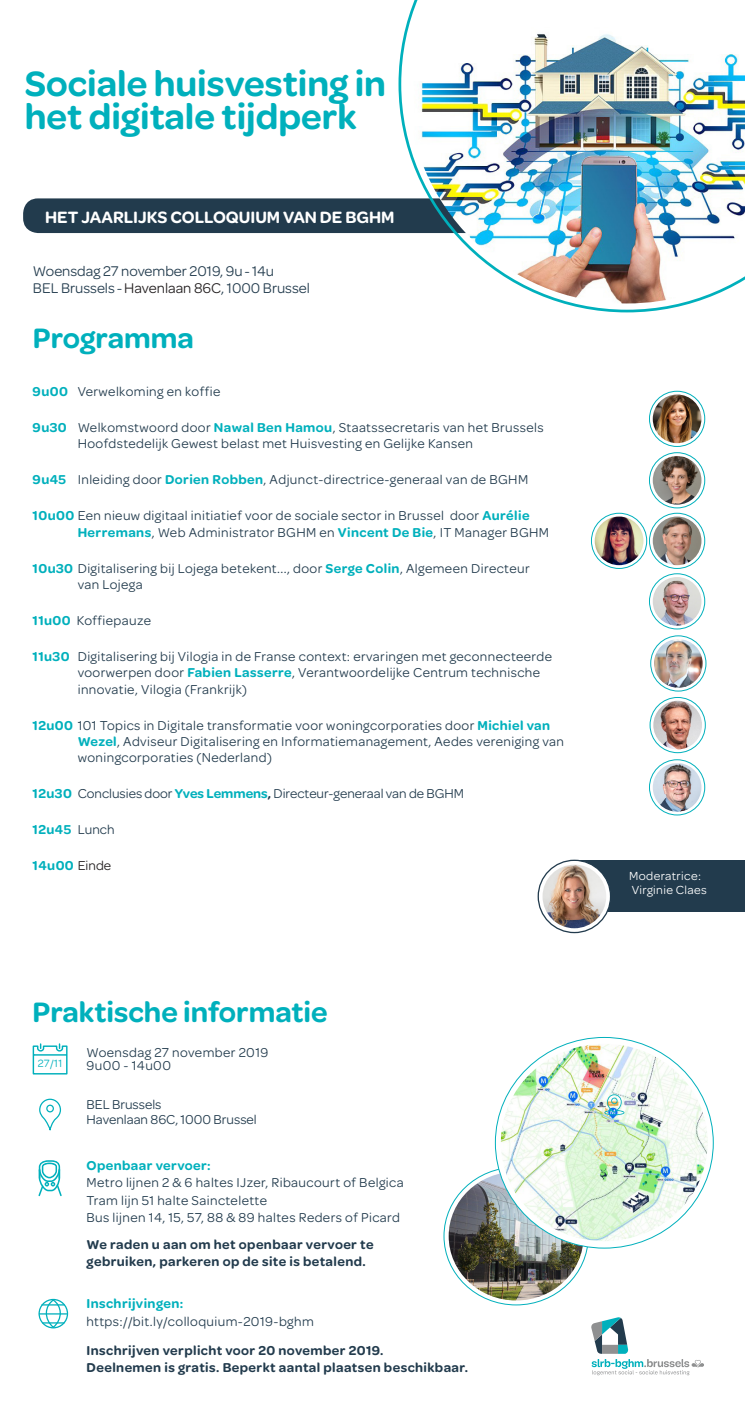
<style>
.page{position:relative;width:745px;height:1418px;background:#fff}
.page>*{position:absolute;margin:0;border:0;box-sizing:border-box;transform-origin:0 0}
.t1{font:600 37.5px/33.8px "Omnes";color:#00b0bc}
.t2{font:600 30px "Omnes";color:#00b0bc}
.t3{font:600 17.5px "Omnes";color:#fff}
.t4{font:15px "Omnes";color:#223b4d}
.t5{font:13.75px/16.2px "Omnes";letter-spacing:.03em;color:#223b4d}
.t6{font:600 13.75px/17.5px "Omnes";letter-spacing:.03em;color:#223b4d}
.t7{font:13.75px/15px "Omnes";color:#223b4d}
.t8{font:600 13.75px "Omnes";letter-spacing:.03em;color:#00b0bc}
.t9{font:12.5px/13.8px "Omnes";letter-spacing:.03em;color:#fff}
.t10{font:11.25px "Omnes";color:#00b0bc}
.s1{color:#231f20}
.s2{font-weight:600;color:#00b0bc}
.s3{font-weight:600}
.s4{font-weight:400;color:#223b4d}
.s5{font-weight:400;color:#231f20}
</style>
<div class="page">
<img style="left:448px;top:1171px;width:135px;height:129px">
<div style="left:23px;top:198px;width:577px;height:35px;background:#223b4d;border-radius:15px"></div>
<div style="left:574px;top:859px;width:170px;height:52px;background:#223b4d"></div>
<svg style="left:538px;top:860px;width:72px;height:72px"></svg>
<div style="left:537px;top:859px;width:73px;height:74px;border:1px solid #223b4d;border-radius:50%"></div>
<img style="left:542px;top:864px;width:64px;height:64px;border-radius:32px">
<svg style="left:39px;top:1098px;width:22px;height:33px"></svg>
<svg style="left:32px;top:1043px;width:36px;height:32px"></svg>
<div style="left:36px;top:1058px;width:28px;height:13px;background:#fff"></div>
<svg style="left:38px;top:1160px;width:24px;height:36px"></svg>
<svg style="left:591px;top:1317px;width:112px;height:58px"></svg>
<svg style="left:398px;top:22px;width:294px;height:290px"></svg>
<img style="left:407px;top:0;width:337px;height:303px">
<svg style="left:38px;top:1298px;width:30px;height:30px"></svg>
<img style="left:500px;top:1043px;width:207px;height:198px">
<svg style="left:604px;top:1094px;width:20px;height:21px"></svg>
<svg style="left:649px;top:391px;width:55px;height:55px"></svg>
<div style="left:648px;top:391px;width:56px;height:56px;border:1px solid #00b0bc;border-radius:50%"></div>
<img style="left:652px;top:394px;width:49px;height:49px;border-radius:24px">
<div style="left:648px;top:513px;width:56px;height:56px;border:1px solid #00b0bc;border-radius:50%"></div>
<div style="left:648px;top:452px;width:56px;height:56px;border:1px solid #00b0bc;border-radius:50%"></div>
<img style="left:652px;top:456px;width:49px;height:48px;border-radius:24px">
<div style="left:649px;top:635px;width:57px;height:56px;border:1px solid #00b0bc;border-radius:50%"></div>
<img style="left:653px;top:639px;width:49px;height:48px;border-radius:24px">
<div style="left:649px;top:697px;width:56px;height:56px;border:1px solid #00b0bc;border-radius:50%"></div>
<img style="left:653px;top:700px;width:48px;height:49px;border-radius:24px">
<div style="left:590px;top:513px;width:56px;height:56px;border:1px solid #00b0bc;border-radius:50%"></div>
<img style="left:652px;top:516px;width:49px;height:49px;border-radius:24px">
<div style="left:648px;top:573px;width:56px;height:56px;border:1px solid #00b0bc;border-radius:50%"></div>
<img style="left:652px;top:577px;width:49px;height:48px;border-radius:24px">
<img style="left:594px;top:516px;width:49px;height:49px;border-radius:24px">
<div style="left:648px;top:759px;width:56px;height:56px;border:1px solid #00b0bc;border-radius:50%"></div>
<img style="left:652px;top:763px;width:49px;height:48px">
<p class="t1" style="left:25px;top:64px;width:362px">Sociale huisvesting in het digitale tijdperk</p>
<p class="t3" style="left:45px;top:204px;width:351px">HET JAARLIJKS COLLOQUIUM VAN DE BGHM</p>
<p class="t4" style="left:33px;top:261px;width:242px">Woensdag 27 november 2019, 9u-14u</p>
<p class="t4" style="left:33px;top:277px;width:278px">BEL Brussels -<span class="s1">Havenlaan 86C</span>, 1000 Brussel</p>
<p class="t2" style="left:33px;top:316px;width:162px">Programma</p>
<p class="t5" style="left:33px;top:382px;width:189px"><span class="s2">9u00</span> Verwelkoming en koffie</p>
<p class="t5" style="left:78px;top:418px;width:467px;text-indent:-45px"><span class="s2">9u30</span> Welkomstwoord door <span class="s2">Nawal Ben Hamou</span>, Staatssecretaris van het Brussels<br>Hoofdstedelijk Gewest belast met Huisvesting en Gelijke Kansen</p>
<p class="t5" style="left:33px;top:471px;width:497px"><span class="s2">9u45</span> Inleiding door <span class="s2">Dorien Robben</span>, Adjunct-directrice-generaal van de BGHM</p>
<p class="t5" style="left:78px;top:507px;width:472px;text-indent:-45px"><span class="s2">10u00</span> Een nieuw digitaal initiatief voor de sociale sector in Brussel door <span class="s2">Aurélie<br>Herremans</span>, Web Administrator BGHM en <span class="s2">Vincent De Bie</span>, IT Manager BGHM</p>
<p class="t5" style="left:78px;top:559px;width:453px;text-indent:-45px"><span class="s2">10u30</span> Digitalisering bij Lojega betekent..., door <span class="s2">Serge Colin</span>, Algemeen Directeur van Lojega</p>
<p class="t5" style="left:33px;top:611px;width:120px"><span class="s2">11u00</span> Koffiepauze</p>
<p class="t5" style="left:78px;top:647px;width:475px;text-indent:-45px"><span class="s2">11u30</span> Digitalisering bij Vilogia in de Franse context: ervaringen met geconnecteerde voorwerpen door <span class="s2">Fabien Lasserre</span>, Verantwoordelijke Centrum technische innovatie, Vilogia (Frankrijk)</p>
<p class="t5" style="left:78px;top:716px;width:487px;text-indent:-45px"><span class="s2">12u00</span> 101 Topics in Digitale transformatie voor woningcorporaties door <span class="s2">Michiel van<br>Wezel</span>, Adviseur Digitalisering en Informatiemanagement, Aedes vereniging van woningcorporaties (Nederland)</p>
<p class="t7" style="left:33px;top:785px;width:432px"><span class="s2">12u30</span> Conclusies door <span class="s2">Yves Lemmens</span><span class="s3">,</span> Directeur-generaal van de BGHM</p>
<p class="t8" style="left:33px;top:820px;width:83px">12u45 <span class="s4">Lunch</span></p>
<p class="t8" style="left:33px;top:856px;width:80px">14u00 <span class="s5">Einde</span></p>
<p class="t2" style="left:33px;top:990px;width:296px">Praktische informatie</p>
<p class="t5" style="left:86px;top:1043px;width:183px">Woensdag 27 november 2019</p>
<p class="t10" style="left:38px;top:1055px;width:26px">27/11</p>
<p class="t5" style="left:86px;top:1056px;width:86px">9u00 - 14u00</p>
<p class="t7" style="left:86px;top:1095px;width:172px">BEL Brussels<br>Havenlaan 86C, 1000 Brussel</p>
<p class="t5" style="left:86px;top:1155px;width:318px;line-height:17.5px"><span class="s2">Openbaar vervoer:<br></span>Metro lijnen 2 &amp; 6 haltes IJzer, Ribaucourt of Belgica Tram lijn 51 halte Sainctelette<br>Bus lijnen 14, 15, 57, 88 &amp; 89 haltes Reders of Picard</p>
<p class="t6" style="left:86px;top:1234px;width:288px">We raden u aan om het openbaar vervoer te gebruiken, parkeren op de site is betalend.</p>
<p class="t5" style="left:86px;top:1294px;width:229px;line-height:17.5px"><span class="s2">Inschrijvingen: </span>https://bit.ly/colloquium-2019-bghm</p>
<p class="t6" style="left:86px;top:1340px;width:383px">Inschrijven verplicht voor 20 november 2019.<br>Deelnemen is gratis. Beperkt aantal plaatsen beschikbaar.</p>
<p class="t9" style="left:628px;top:868px;width:79px">Moderatrice:<br>Virginie Claes</p>
</div>
